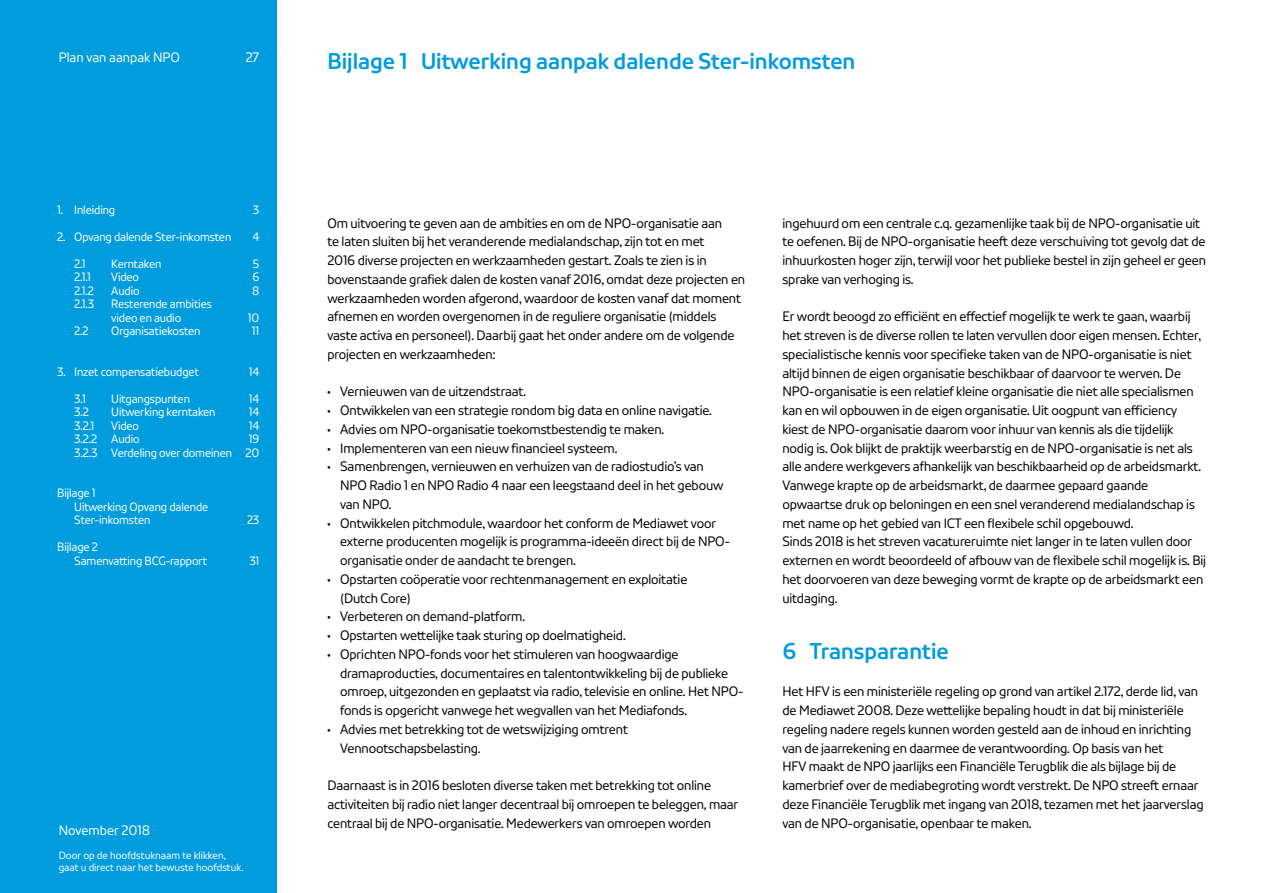
<style>
.page{position:relative;width:1263px;height:893px;background:#fff}
.page>*{position:absolute;margin:0;border:0;box-sizing:border-box;transform-origin:0 0}
.t1{font:700 22.5px "NPO Sans";color:#009cdd}
.t2{font:13.5px/18.8px "NPO Sans";letter-spacing:-.01em;color:#000}
.t3{font:13.5px "NPO Sans";color:#fff}
.t4{font:12px/13.5px "NPO Sans";letter-spacing:-.01em;color:#fff}
.t5{font:10.5px/12px "NPO Sans";color:#fff}
</style>
<div class="page">
<div style="left:0;top:0;width:276px;height:893px;background:#009cdd"></div>
<p class="t3" style="left:59px;top:49px;width:123px">Plan van aanpak NPO</p>
<p class="t3" style="left:246px;top:49px;width:15px">27</p>
<p class="t4" style="left:57px;top:203px;width:59px">1. Inleiding</p>
<p class="t4" style="left:253px;top:203px;width:8px">3</p>
<p class="t4" style="left:57px;top:230px;width:176px">2. Opvang dalende Ster-inkomsten</p>
<p class="t4" style="left:252px;top:230px;width:9px">4</p>
<p class="t4" style="left:74px;top:257px;width:13px">2.1</p>
<p class="t4" style="left:111px;top:257px;width:52px">Kerntaken</p>
<p class="t4" style="left:253px;top:257px;width:8px">5</p>
<p class="t4" style="left:74px;top:270px;width:18px">2.1.1</p>
<p class="t4" style="left:111px;top:270px;width:29px">Video</p>
<p class="t4" style="left:252px;top:270px;width:8px">6</p>
<p class="t4" style="left:74px;top:284px;width:21px">2.1.2</p>
<p class="t4" style="left:111px;top:284px;width:30px">Audio</p>
<p class="t4" style="left:252px;top:284px;width:9px">8</p>
<p class="t4" style="left:74px;top:297px;width:22px">2.1.3</p>
<p class="t4" style="left:111px;top:297px;width:102px">Resterende ambities video en audio</p>
<p class="t4" style="left:248px;top:311px;width:13px">10</p>
<p class="t4" style="left:74px;top:324px;width:16px">2.2</p>
<p class="t4" style="left:111px;top:324px;width:91px">Organisatiekosten</p>
<p class="t4" style="left:252px;top:324px;width:9px">11</p>
<p class="t4" style="left:57px;top:365px;width:143px">3. Inzet compensatiebudget</p>
<p class="t4" style="left:249px;top:365px;width:12px">14</p>
<p class="t4" style="left:74px;top:392px;width:13px">3.1</p>
<p class="t4" style="left:111px;top:392px;width:80px">Uitgangspunten</p>
<p class="t4" style="left:249px;top:392px;width:12px">14</p>
<p class="t4" style="left:74px;top:405px;width:16px">3.2</p>
<p class="t4" style="left:111px;top:405px;width:106px">Uitwerking kerntaken</p>
<p class="t4" style="left:249px;top:405px;width:12px">14</p>
<p class="t4" style="left:74px;top:419px;width:21px">3.2.1</p>
<p class="t4" style="left:111px;top:419px;width:29px">Video</p>
<p class="t4" style="left:249px;top:419px;width:12px">14</p>
<p class="t4" style="left:74px;top:432px;width:67px">3.2.2 Audio</p>
<p class="t4" style="left:74px;top:432px;width:187px;text-align:right">19<br>3.2.3 Verdeling over domeinen 20</p>
<p class="t4" style="left:74px;top:486px;width:136px;text-indent:-17px">Bijlage 1<br>Uitwerking Opvang dalende<br>Ster-inkomsten</p>
<p class="t4" style="left:247px;top:513px;width:14px">23</p>
<p class="t4" style="left:74px;top:540px;width:134px;text-indent:-17px">Bijlage 2<br>Samenvatting BCG-rapport</p>
<p class="t4" style="left:249px;top:554px;width:12px">31</p>
<p class="t3" style="left:59px;top:822px;width:93px">November 2018</p>
<p class="t5" style="left:59px;top:849px;width:186px">Door op de hoofdstuknaam te klikken, gaat u direct naar het bewuste hoofdstuk.</p>
<h1 class="t1" style="left:327px;top:48px;width:529px">Bijlage 1 Uitwerking aanpak dalende Ster-inkomsten</h1>
<p class="t2" style="left:327px;top:213px;width:419px">Om uitvoering te geven aan de ambities en om de NPO-organisatie aan<br>te laten sluiten bij het veranderende medialandschap, zijn tot en met<br>2016 diverse projecten en werkzaamheden gestart. Zoals te zien is in bovenstaande grafiek dalen de kosten vanaf 2016, omdat deze projecten en werkzaamheden worden afgerond, waardoor de kosten vanaf dat moment afnemen en worden overgenomen in de reguliere organisatie (middels vaste activa en personeel). Daarbij gaat het onder andere om de volgende projecten en werkzaamheden:</p>
<p class="t2" style="left:327px;top:382px;width:200px">• Vernieuwen van de uitzendstraat.</p>
<p class="t2" style="left:327px;top:401px;width:386px">• Ontwikkelen van een strategie rondom big data en online navigatie.</p>
<p class="t2" style="left:327px;top:419px;width:338px">• Advies om NPO-organisatie toekomstbestendig te maken.</p>
<p class="t2" style="left:327px;top:438px;width:291px">• Implementeren van een nieuw financieel systeem.</p>
<p class="t2" style="left:340px;top:457px;width:385px;text-indent:-13px">• Samenbrengen, vernieuwen en verhuizen van de radiostudio’s van<br>NPO Radio 1 en NPO Radio 4 naar een leegstaand deel in het gebouw van NPO.</p>
<p class="t2" style="left:340px;top:513px;width:391px;text-indent:-13px">• Ontwikkelen pitchmodule, waardoor het conform de Mediawet voor externe producenten mogelijk is programma-ideeën direct bij de NPO&shy;organisatie onder de aandacht te brengen.</p>
<p class="t2" style="left:340px;top:569px;width:349px;text-indent:-13px">• Opstarten coöperatie voor rechtenmanagement en exploitatie (Dutch Core)</p>
<p class="t2" style="left:327px;top:607px;width:199px">• Verbeteren on demand-platform.</p>
<p class="t2" style="left:327px;top:626px;width:300px">• Opstarten wettelijke taak sturing op doelmatigheid.</p>
<p class="t2" style="left:340px;top:644px;width:405px;text-indent:-13px">• Oprichten NPO-fonds voor het stimuleren van hoogwaardige dramaproducties, documentaires en talentontwikkeling bij de publieke omroep, uitgezonden en geplaatst via radio, televisie en online. Het NPO&shy;fonds is opgericht vanwege het wegvallen van het Mediafonds.</p>
<p class="t2" style="left:340px;top:719px;width:289px;text-indent:-13px">• Advies met betrekking tot de wetswijziging omtrent<br>Vennootschapsbelasting.</p>
<p class="t2" style="left:327px;top:776px;width:412px">Daarnaast is in 2016 besloten diverse taken met betrekking tot online activiteiten bij radio niet langer decentraal bij omroepen te beleggen, maar centraal bij de NPO-organisatie. Medewerkers van omroepen worden</p>
<p class="t2" style="left:782px;top:213px;width:425px">ingehuurd om een centrale c.q. gezamenlijke taak bij de NPO-organisatie uit te oefenen. Bij de NPO-organisatie heeft deze verschuiving tot gevolg dat de inhuurkosten hoger zijn, terwijl voor het publieke bestel in zijn geheel er geen sprake van verhoging is.</p>
<p class="t2" style="left:782px;top:307px;width:425px">Er wordt beoogd zo efficiënt en effectief mogelijk te werk te gaan, waarbij het streven is de diverse rollen te laten vervullen door eigen mensen. Echter, specialistische kennis voor specifieke taken van de NPO-organisatie is niet altijd binnen de eigen organisatie beschikbaar of daarvoor te werven. De NPO-organisatie is een relatief kleine organisatie die niet alle specialismen kan en wil opbouwen in de eigen organisatie. Uit oogpunt van efficiency kiest de NPO-organisatie daarom voor inhuur van kennis als die tijdelijk nodig is. Ook blijkt de praktijk weerbarstig en de NPO-organisatie is net als alle andere werkgevers afhankelijk van beschikbaarheid op de arbeidsmarkt.<br>Vanwege krapte op de arbeidsmarkt, de daarmee gepaard gaande opwaartse druk op beloningen en een snel veranderend medialandschap is met name op het gebied van ICT een flexibele schil opgebouwd.<br>Sinds 2018 is het streven vacatureruimte niet langer in te laten vullen door externen en wordt beoordeeld of afbouw van de flexibele schil mogelijk is. Bij het doorvoeren van deze beweging vormt de krapte op de arbeidsmarkt een uitdaging.</p>
<h1 class="t1" style="left:782px;top:637px;width:168px">6 Transparantie</h1>
<p class="t2" style="left:782px;top:682px;width:423px">Het HFV is een ministeriële regeling op grond van artikel 2.172, derde lid, van de Mediawet 2008. Deze wettelijke bepaling houdt in dat bij ministeriële regeling nadere regels kunnen worden gesteld aan de inhoud en inrichting van de jaarrekening en daarmee de verantwoording. Op basis van het<br>HFV maakt de NPO jaarlijks een Financiële Terugblik die als bijlage bij de kamerbrief over de mediabegroting wordt verstrekt. De NPO streeft ernaar deze Financiële Terugblik met ingang van 2018, tezamen met het jaarverslag van de NPO-organisatie, openbaar te maken.</p>
</div>
